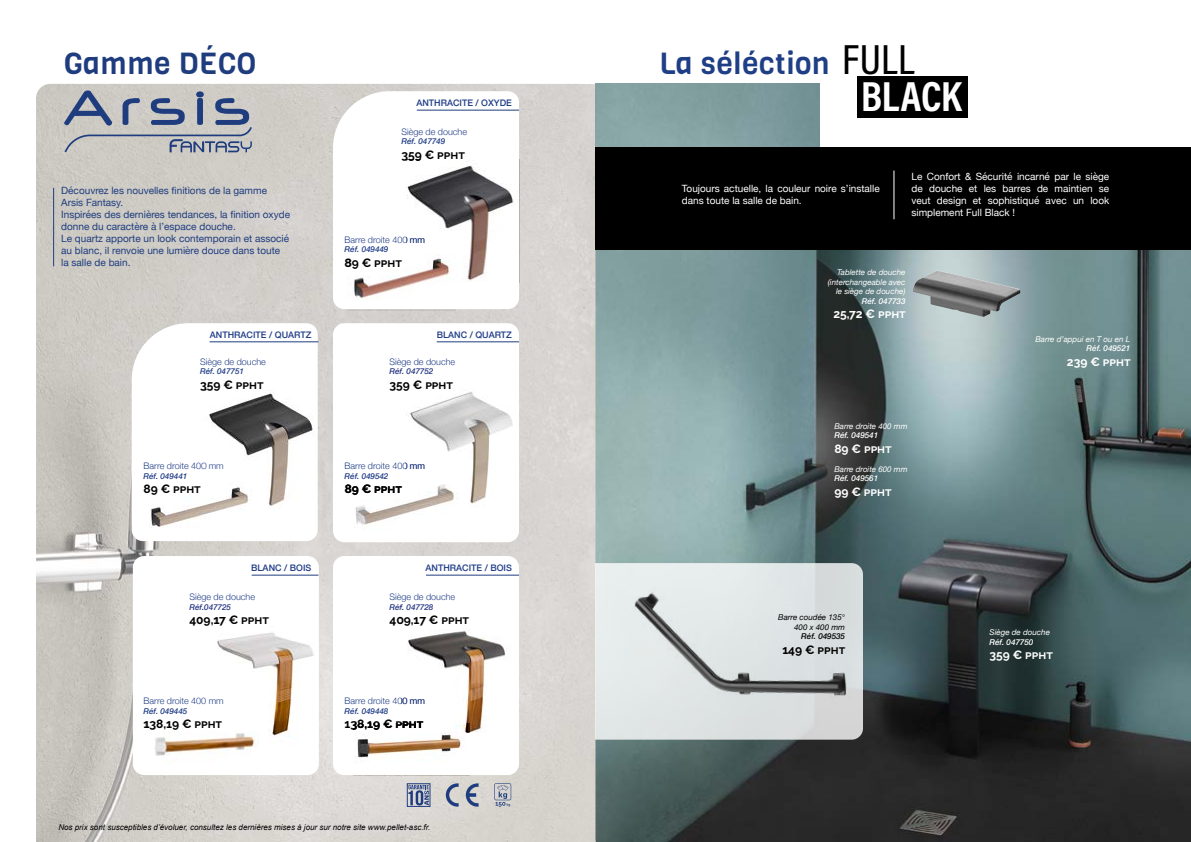
<style>
.page{position:relative;width:1191px;height:842px;background:#fff}
.page>*{position:absolute;margin:0;border:0;box-sizing:border-box;transform-origin:0 0}
.t1{font:42.5px "Acumin Variable Concept";letter-spacing:-.005em;color:#fff}
.t2{font:30px "Viga";letter-spacing:.02em;color:#1e3e86}
.t3{font:30px "Viga";letter-spacing:.02em;color:#1f3d7e}
.t4{font:700 12px "Raleway";color:#000}
.t5{font:700 12px "Raleway";color:#fff}
.t6{font:10px/12px "Helvetica Neue";color:#1f3d7e}
.t7{font:10px/12px "Helvetica Neue";color:#fff}
.t8{font:300 9px "Helvetica Neue";color:#203d87}
.t9{font:500 9px "Helvetica Neue";color:#203d87}
.t10{font:italic 8px/9.6px "Helvetica Neue";color:#fff;text-align:right}
.t11{font:italic 8px "Arial";color:#000}
.t12{font:italic 500 8px "Helvetica Neue";color:#203d87}
.t13{font:italic 500 8px "Helvetica Neue";color:#fff}
.t14{font:italic 500 8px "Helvetica Neue";color:#263683}
.t15{font:italic 8px/9.6px "Helvetica Neue";color:#000;text-align:right}
.t16{font:italic 500 8px "Helvetica Neue";color:#000}
.s1{font-family:"Acumin Variable Concept";font-size:42.5px;color:#000}
</style>
<div class="page">
<img style="left:36px;top:84px;width:559px;height:758px">
<img style="left:595px;top:249px;width:596px;height:593px">
<svg style="left:64px;top:90px;width:188px;height:62px;background:#a7abb5"></svg>
<div style="left:333px;top:556px;width:186px;height:219px;background:#fff;border-radius:11px"></div>
<svg style="left:595px;top:563px;width:268px;height:177px;background:#e4e9e8"></svg>
<img style="left:407px;top:630px;width:99px;height:103px">
<img style="left:354px;top:723px;width:115px;height:53px">
<div style="left:595px;top:147px;width:596px;height:102px;background:#000"></div>
<div style="left:857px;top:77px;width:111px;height:41px;background:#000"></div>
<img style="left:913px;top:270px;width:107px;height:47px">
<hr style="left:893px;top:171px;width:1px;height:48px;background:#fff">
<svg style="left:333px;top:91px;width:186px;height:218px"></svg>
<img style="left:407px;top:159px;width:113px;height:123px">
<img style="left:347px;top:253px;width:108px;height:57px">
<div style="left:133px;top:556px;width:186px;height:219px;background:#fff;border-radius:11px"></div>
<img style="left:217px;top:618px;width:114px;height:128px">
<img style="left:155px;top:716px;width:109px;height:40px">
<svg style="left:132px;top:323px;width:186px;height:218px"></svg>
<img style="left:204px;top:390px;width:111px;height:125px">
<img style="left:141px;top:481px;width:118px;height:57px">
<hr style="left:53px;top:188px;width:1px;height:78px;background:#1f3d7e">
<div style="left:407px;top:783px;width:23px;height:24px;border:1px solid #1f3d7e"></div>
<svg style="left:408px;top:785px;width:21px;height:20px"></svg>
<svg style="left:446px;top:783px;width:12px;height:24px"></svg>
<svg style="left:466px;top:783px;width:12px;height:24px"></svg>
<svg style="left:494px;top:783px;width:17px;height:24px"></svg>
<div style="left:333px;top:323px;width:186px;height:219px;background:#fff;border-radius:11px"></div>
<img style="left:406px;top:392px;width:107px;height:114px">
<img style="left:354px;top:485px;width:110px;height:40px">
<hr style="left:417px;top:110px;width:102px;height:1px;background:#1f3d7e">
<hr style="left:437px;top:341px;width:82px;height:1px;background:#1f3d7e">
<hr style="left:209px;top:341px;width:109px;height:1px;background:#1f3d7e">
<hr style="left:252px;top:575px;width:66px;height:1px;background:#1f3d7e">
<hr style="left:426px;top:575px;width:93px;height:1px;background:#1f3d7e">
<img style="left:620px;top:555px;width:241px;height:187px">
<h2 class="t3" style="left:64px;top:44px;width:193px">Gamme DÉCO</h2>
<p class="t6" style="left:61px;top:185px;width:230px">Découvrez les nouvelles finitions de la gamme Arsis Fantasy.<br>Inspirées des dernières tendances, la finition oxyde donne du caractère à l’espace douche.<br>Le quartz apporte un look contemporain et associé au blanc, il renvoie une lumière douce dans toute la salle de bain.</p>
<p class="t9" style="left:416px;top:96px;width:97px">ANTHRACITE / OXYDE</p>
<p class="t8" style="left:401px;top:124px;width:67px">Siège de douche</p>
<p class="t12" style="left:401px;top:135px;width:45px">Réf. 047749</p>
<p class="t4" style="left:401px;top:148px;width:65px">359 € ppht</p>
<p class="t8" style="left:345px;top:232px;width:82px">Barre droite 400 mm</p>
<p class="t12" style="left:345px;top:243px;width:45px">Réf. 049449</p>
<p class="t4" style="left:345px;top:256px;width:59px">89 € ppht</p>
<p class="t9" style="left:210px;top:327px;width:103px">ANTHRACITE / QUARTZ</p>
<p class="t9" style="left:437px;top:327px;width:77px">BLANC / QUARTZ</p>
<p class="t8" style="left:200px;top:354px;width:67px">Siège de douche</p>
<p class="t12" style="left:200px;top:364px;width:45px">Réf. 047751</p>
<p class="t4" style="left:200px;top:378px;width:65px">359 € ppht</p>
<p class="t8" style="left:143px;top:458px;width:82px">Barre droite 400 mm</p>
<p class="t12" style="left:143px;top:469px;width:45px">Réf. 049441</p>
<p class="t4" style="left:143px;top:482px;width:59px">89 € ppht</p>
<p class="t8" style="left:389px;top:354px;width:67px">Siège de douche</p>
<p class="t14" style="left:389px;top:364px;width:45px">Réf. 047752</p>
<p class="t4" style="left:389px;top:378px;width:65px">359 € ppht</p>
<p class="t8" style="left:345px;top:458px;width:82px">Barre droite 400 mm</p>
<p class="t12" style="left:345px;top:469px;width:45px">Réf. 049542</p>
<p class="t4" style="left:345px;top:482px;width:59px">89 € ppht</p>
<p class="t9" style="left:251px;top:561px;width:62px">BLANC / BOIS</p>
<p class="t9" style="left:425px;top:561px;width:88px">ANTHRACITE / BOIS</p>
<p class="t8" style="left:189px;top:590px;width:67px">Siège de douche</p>
<p class="t14" style="left:189px;top:600px;width:43px">Réf.047725</p>
<p class="t4" style="left:189px;top:613px;width:81px">409,17 € ppht</p>
<p class="t8" style="left:143px;top:693px;width:82px">Barre droite 400 mm</p>
<p class="t12" style="left:143px;top:704px;width:45px">Réf. 049445</p>
<p class="t4" style="left:143px;top:717px;width:80px">138,19 € ppht</p>
<p class="t8" style="left:389px;top:590px;width:67px">Siège de douche</p>
<p class="t14" style="left:389px;top:600px;width:45px">Réf. 047728</p>
<p class="t4" style="left:389px;top:613px;width:81px">409,17 € ppht</p>
<p class="t8" style="left:345px;top:693px;width:82px">Barre droite 400 mm</p>
<p class="t12" style="left:345px;top:704px;width:45px">Réf. 049448</p>
<p class="t4" style="left:345px;top:717px;width:80px">138,19 € ppht</p>
<p class="t11" style="left:58px;top:822px;width:373px">Nos prix sont susceptibles d’évoluer, consultez les dernières mises à jour sur notre site www.pellet-asc.fr.</p>
<h2 class="t2" style="left:659px;top:44px;width:257px">La séléction <span class="s1">FULL</span></h2>
<h1 class="t1" style="left:861px;top:67px;width:102px">BLACK</h1>
<p class="t7" style="left:682px;top:183px;width:199px">Toujours actuelle, la couleur noire s’installe dans toute la salle de bain.</p>
<p class="t7" style="left:911px;top:171px;width:199px;text-align:justify">Le Confort &amp; Sécurité incarné par le siège de douche et les barres de maintien se veut design et sophistiqué avec un look simplement Full Black !</p>
<p class="t10" style="left:828px;top:268px;width:79px">Tablette de douche (interchangeable avec le siège de douche)</p>
<p class="t13" style="left:861px;top:294px;width:45px">Réf. 047733</p>
<p class="t5" style="left:833px;top:307px;width:74px">25,72 € ppht</p>
<p class="t10" style="left:834px;top:421px;width:75px">Barre droite 400 mm</p>
<p class="t13" style="left:834px;top:428px;width:45px">Réf. 049541</p>
<p class="t5" style="left:834px;top:442px;width:59px">89 € ppht</p>
<p class="t10" style="left:834px;top:465px;width:75px">Barre droite 600 mm</p>
<p class="t13" style="left:834px;top:472px;width:45px">Réf. 049561</p>
<p class="t5" style="left:834px;top:485px;width:59px">99 € ppht</p>
<p class="t15" style="left:778px;top:613px;width:68px">Barre coudée 135°<br>400 x 400 mm</p>
<p class="t16" style="left:801px;top:630px;width:45px">Réf. 049535</p>
<p class="t4" style="left:782px;top:643px;width:64px">149 € ppht</p>
<p class="t10" style="left:1035px;top:335px;width:96px">Barre d’appui en T ou en L</p>
<p class="t13" style="left:1086px;top:342px;width:45px">Réf. 049521</p>
<p class="t5" style="left:1067px;top:355px;width:65px">239 € ppht</p>
<p class="t10" style="left:989px;top:628px;width:62px">Siège de douche</p>
<p class="t13" style="left:989px;top:635px;width:45px">Réf. 047750</p>
<p class="t5" style="left:989px;top:648px;width:65px">359 € ppht</p>
</div>
